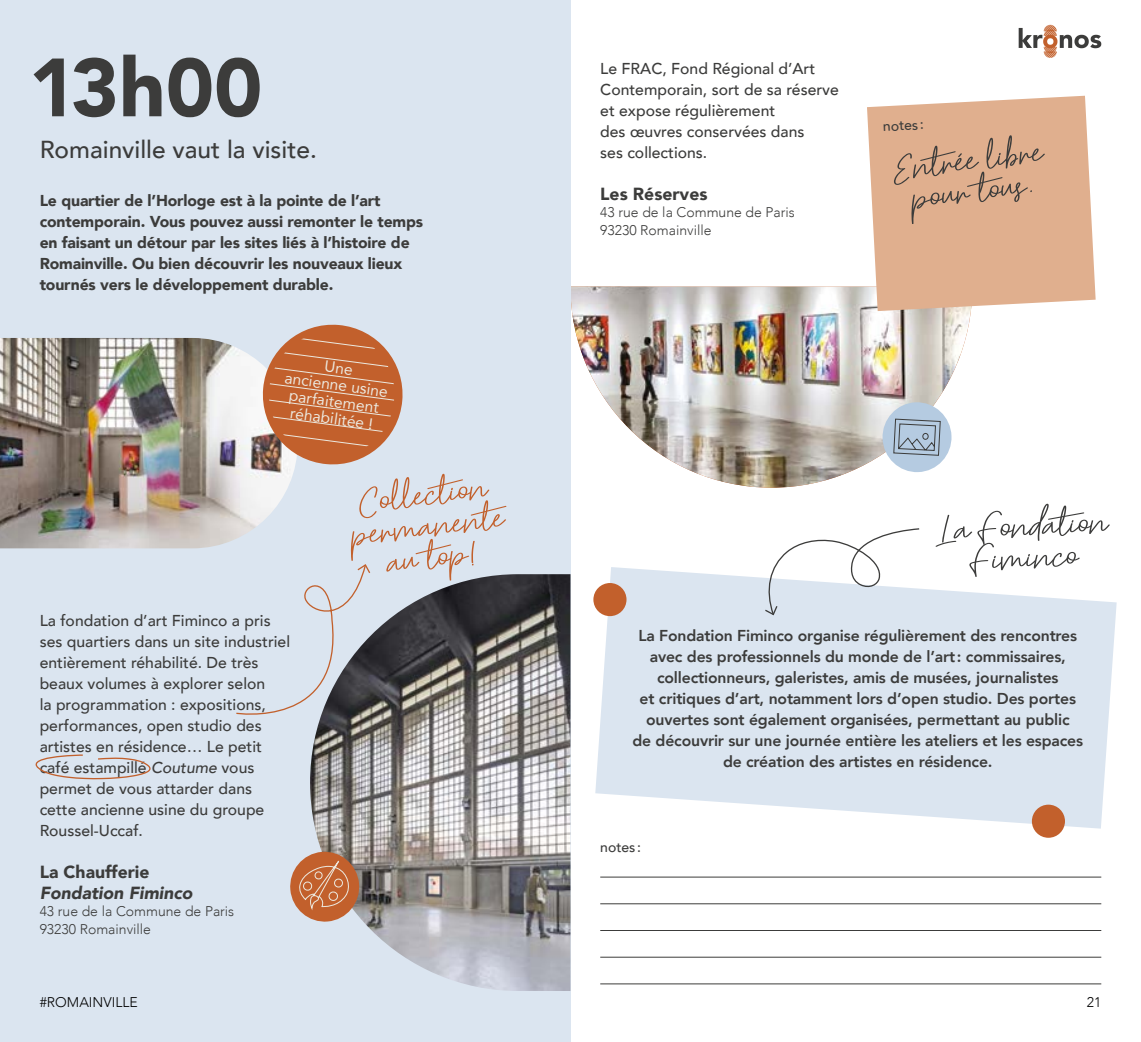
<style>
.page{position:relative;width:1141px;height:1042px;background:#fff}
.page>*{position:absolute;margin:0;border:0;box-sizing:border-box;transform-origin:0 0}
.t1{font:900 81.55px "Avenir";color:#3c3c3b}
.t2{font:35.52px/31.5px "Hesterica";color:#c2602c;text-align:center;scale:1.39 1}
.t3{font:35.52px/31.5px "Hesterica";color:#3c3c3b;text-align:center;scale:1.39 1}
.t4{font:35.35px/31.5px "Hesterica";color:#3c3c3b;text-align:center;scale:1.39 1}
.t5{font:500 24.5px "Avenir";color:#3c3c3b}
.t6{font:900 17.5px "Avenir";color:#3c3c3b}
.t7{font:italic 900 17.5px "Avenir";color:#3c3c3b}
.t8{font:500 15.75px/21px "Avenir";color:#3c3c3b}
.t9{font:800 15.75px/21px "Avenir";letter-spacing:-.01em;color:#3c3c3b;text-align:center}
.t10{font:900 15.75px/21px "Avenir";letter-spacing:-.01em;color:#3c3c3b}
.t11{font:15.75px/17px "Avenir";color:#ece8de;text-align:center}
.t12{font:300 14px/17.5px "Avenir";color:#3c3c3b}
.t13{font:300 14px "Avenir";color:#000}
.t14{font:500 14px "Avenir";color:#3c3c3b}
.s1{font-style:italic}
</style>
<div class="page">
<svg style="left:595px;top:567px;width:522px;height:261px;background:#e0e8f2"></svg>
<img style="left:570px;top:287px;width:401px;height:201px">
<div style="left:0;top:0;width:570px;height:1042px;background:#dbe5f0"></div>
<svg style="left:35px;top:754px;width:116px;height:26px"></svg>
<img style="left:0;top:338px;width:295px;height:210px">
<img style="left:310px;top:574px;width:260px;height:417px">
<svg style="left:236px;top:564px;width:135px;height:165px"></svg>
<svg style="left:260px;top:324px;width:143px;height:143px"></svg>
<svg style="left:290px;top:847px;width:71px;height:76px"></svg>
<svg style="left:867px;top:96px;width:229px;height:215px;background:#e2b698"></svg>
<svg style="left:882px;top:402px;width:70px;height:71px"></svg>
<hr style="left:600px;top:930px;width:501px;height:1px;background:#3c3c3b">
<hr style="left:600px;top:877px;width:501px;height:1px;background:#3c3c3b">
<hr style="left:600px;top:983px;width:501px;height:1px;background:#3c3c3b">
<hr style="left:600px;top:957px;width:501px;height:1px;background:#3c3c3b">
<hr style="left:600px;top:903px;width:501px;height:1px;background:#3c3c3b">
<div style="left:1032px;top:804px;width:33px;height:34px;background:#c2602c;border-radius:50%"></div>
<div style="left:593px;top:583px;width:33px;height:33px;background:#c2602c;border-radius:50%"></div>
<svg style="left:764px;top:528px;width:157px;height:88px"></svg>
<svg style="left:1019px;top:25px;width:82px;height:33px"></svg>
<h1 class="t1" style="left:29px;top:18px;width:235px">13h00</h1>
<h3 class="t5" style="left:40px;top:129px;width:279px">Romainville vaut la visite.</h3>
<p class="t10" style="left:40px;top:189px;width:385px">Le quartier de l’Horloge est à la pointe de l’art contemporain. Vous pouvez aussi remonter le temps en faisant un détour par les sites liés à l’histoire de Romainville. Ou bien découvrir les nouveaux lieux tournés vers le développement durable.</p>
<p class="t11" style="left:288px;top:352px;width:106px;rotate:8deg">Une<br>ancienne usine parfaitement réhabilitée !</p>
<p class="t8" style="left:40px;top:609px;width:252px">La fondation d’art Fiminco a pris ses quartiers dans un site industriel entièrement réhabilité. De très beaux volumes à explorer selon<br>la programmation : expositions, performances, open studio des artistes en résidence… Le petit café estampillé <span class="s1">Coutume</span> vous permet de vous attarder dans cette ancienne usine du groupe<br>Roussel-Uccaf.</p>
<p class="t6" style="left:40px;top:856px;width:111px">La Chaufferie</p>
<p class="t7" style="left:40px;top:878px;width:154px">Fondation Fiminco</p>
<p class="t12" style="left:40px;top:902px;width:196px">43 rue de la Commune de Paris<br>93230 Romainville</p>
<h2 class="t2" style="left:345px;top:481px;width:112px;rotate:-7deg">Collection permanente au top!</h2>
<p class="t8" style="left:600px;top:57px;width:240px">Le FRAC, Fond Régional d’Art<br>Contemporain, sort de sa réserve et expose régulièrement<br>des œuvres conservées dans<br>ses collections.</p>
<p class="t6" style="left:600px;top:179px;width:109px">Les Réserves</p>
<p class="t12" style="left:600px;top:204px;width:196px">43 rue de la Commune de Paris<br>93230 Romainville</p>
<p class="t14" style="left:882px;top:114px;width:42px;rotate:-3deg">notes :</p>
<h3 class="t4" style="left:892px;top:146px;width:109px;rotate:-7deg">Entrée libre pour tous.</h3>
<h2 class="t3" style="left:936px;top:507px;width:125px;rotate:-3deg">La Fondation<br>Fiminco</h2>
<p class="t9" style="left:632px;top:625px;width:452px">La Fondation Fiminco organise régulièrement des rencontres avec des professionnels du monde de l’art: commissaires, collectionneurs, galeristes, amis de musées, journalistes<br>et critiques d’art, notamment lors d’open studio. Des portes ouvertes sont également organisées, permettant au public<br>de découvrir sur une journée entière les ateliers et les espaces de création des artistes en résidence.</p>
<p class="t14" style="left:600px;top:835px;width:42px">notes :</p>
<p class="t13" style="left:40px;top:994px;width:100px">#ROMAINVILLE</p>
<p class="t13" style="left:1087px;top:994px;width:16px">21</p>
</div>
